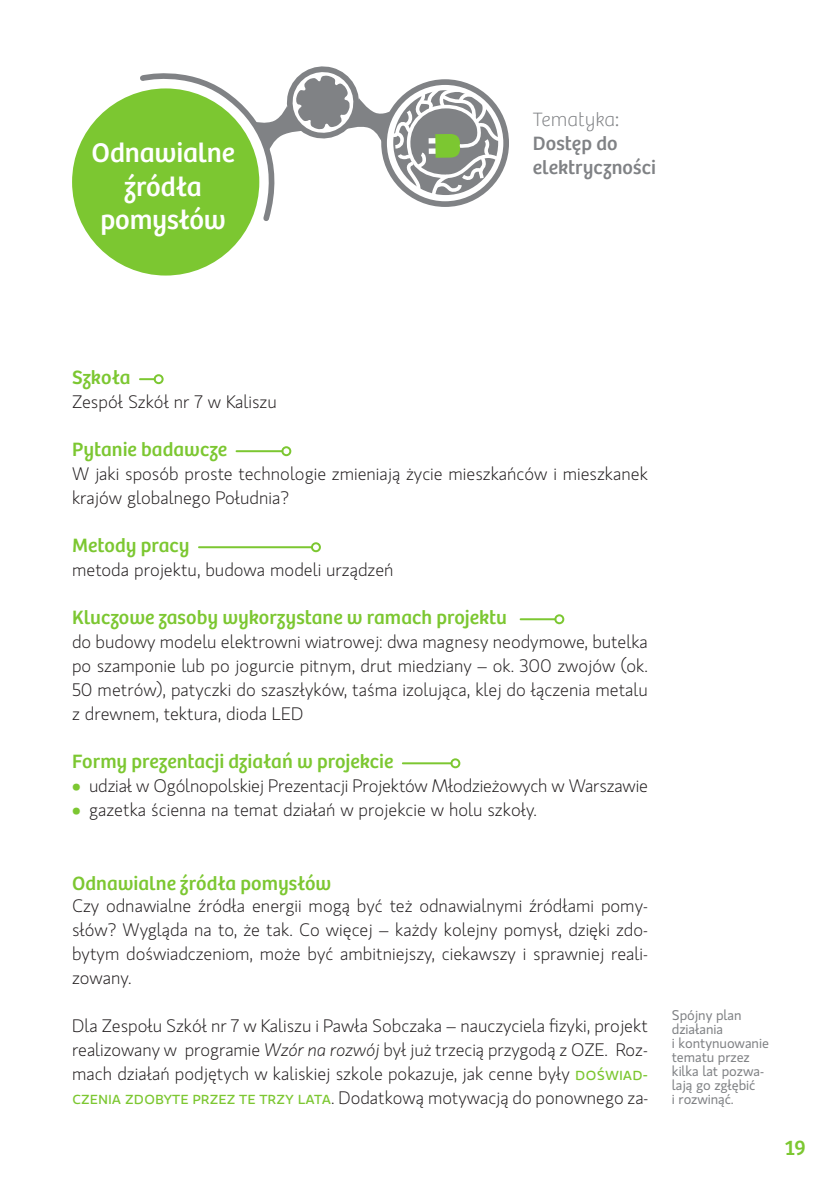
<style>
.page{position:relative;width:840px;height:1191px;background:#fff}
.page>*{position:absolute;margin:0;border:0;box-sizing:border-box;transform-origin:0 0}
.t1{font:28px/33.6px "Bree";letter-spacing:-.005em;color:#fff;text-align:center}
.t2{font:22px "Bree";color:#7cc731}
.t3{font:20px "Bree";letter-spacing:.005em;color:#7cc731}
.t4{font:20px/24px "Bree";letter-spacing:.005em;color:#808285}
.t5{font:100 20px "Bree";color:#808285}
.t6{font:300 18px/24px "Gloriola Std";color:#231f20;text-align:justify}
.t7{font:14px/14px "Gloriola Std";letter-spacing:-.005em;color:#808285}
.s1{font-size:22.4px;color:#7cc731}
.s2{font-style:italic}
.s3{font-weight:400;color:#7cc731}
</style>
<div class="page">
<svg style="left:140px;top:378px;width:14px;height:2px"></svg>
<div style="left:154px;top:374px;width:9px;height:10px;border:2px solid #7cc731;border-radius:50%"></div>
<hr style="left:236px;top:450px;width:46px;height:2px;background:#7cc731">
<div style="left:281px;top:446px;width:10px;height:10px;border:2px solid #7cc731;border-radius:50%"></div>
<hr style="left:199px;top:546px;width:113px;height:2px;background:#7cc731">
<div style="left:311px;top:542px;width:10px;height:10px;border:2px solid #7cc731;border-radius:50%"></div>
<hr style="left:520px;top:618px;width:35px;height:2px;background:#7cc731">
<div style="left:554px;top:614px;width:10px;height:10px;border:2px solid #7cc731;border-radius:50%"></div>
<hr style="left:402px;top:762px;width:49px;height:2px;background:#7cc731">
<div style="left:450px;top:758px;width:10px;height:10px;border:2px solid #7cc731;border-radius:50%"></div>
<div style="left:72px;top:88px;width:187px;height:187px;background:#7cc731;border-radius:50%"></div>
<svg style="left:137px;top:66px;width:370px;height:159px"></svg>
<div style="left:381px;top:79px;width:127px;height:128px;border:6px solid #808285;border-radius:50%"></div>
<h1 class="t1" style="left:91px;top:136px;width:145px">Odnawialne źródła pomysłów</h1>
<p class="t5" style="left:532px;top:108px;width:88px">Tematyka:</p>
<p class="t4" style="left:532px;top:132px;width:125px">Dostęp do elektryczności</p>
<p class="t3" style="left:72px;top:366px;width:60px">Szkoła</p>
<p class="t6" style="left:72px;top:389px;width:206px">Zespół Szkół nr 7 w Kaliszu</p>
<p class="t3" style="left:72px;top:438px;width:156px">Pytanie badawcze</p>
<p class="t6" style="left:72px;top:461px;width:577px">W jaki sposób proste technologie zmieniają życie mieszkańców i mieszkanek krajów globalnego Południa?</p>
<p class="t3" style="left:72px;top:534px;width:119px">Metody pracy</p>
<p class="t6" style="left:72px;top:557px;width:323px">metoda projektu, budowa modeli urządzeń</p>
<p class="t3" style="left:72px;top:606px;width:436px">Kluczowe zasoby wykorzystane w ramach projektu</p>
<p class="t6" style="left:72px;top:629px;width:577px">do budowy modelu elektrowni wiatrowej: dwa magnesy neodymowe, butelka po szamponie lub po jogurcie pitnym, drut miedziany – ok. 300 zwojów (ok.<br>50 metrów), patyczki do szaszłyków, taśma izolująca, klej do łączenia metalu z drewnem, tektura, dioda LED</p>
<p class="t3" style="left:72px;top:750px;width:322px">Formy prezentacji działań w projekcie</p>
<p class="t6" style="left:72px;top:773px;width:577px"><span class="s1">•</span> udział w Ogólnopolskiej Prezentacji Projektów Młodzieżowych w Warszawie</p>
<p class="t6" style="left:72px;top:797px;width:466px"><span class="s1">•</span> gazetka ścienna na temat działań w projekcie w holu szkoły.</p>
<p class="t3" style="left:72px;top:871px;width:260px">Odnawialne źródła pomysłów</p>
<p class="t6" style="left:72px;top:893px;width:577px">Czy odnawialne źródła energii mogą być też odnawialnymi źródłami pomy&shy;słów? Wygląda na to, że tak. Co więcej – każdy kolejny pomysł, dzięki zdo&shy;bytym doświadczeniom, może być ambitniejszy, ciekawszy i sprawniej reali&shy;zowany.</p>
<p class="t6" style="left:72px;top:1013px;width:577px">Dla Zespołu Szkół nr 7 w Kaliszu i Pawła Sobczaka – nauczyciela fizyki, projekt realizowany w programie <span class="s2">Wzór na rozwój</span> był już trzecią przygodą z OZE. Roz&shy;mach działań podjętych w kaliskiej szkole pokazuje, jak cenne były <span class="s3">doświad&shy;czenia zdobyte przez te trzy lata</span>. Dodatkową motywacją do ponownego za-</p>
<p class="t7" style="left:671px;top:1008px;width:98px">Spójny plan działania<br>i kontynuowanie tematu przez kilka lat pozwa&shy;lają go zgłębić<br>i rozwinąć.</p>
<p class="t2" style="left:784px;top:1135px;width:23px">19</p>
</div>
